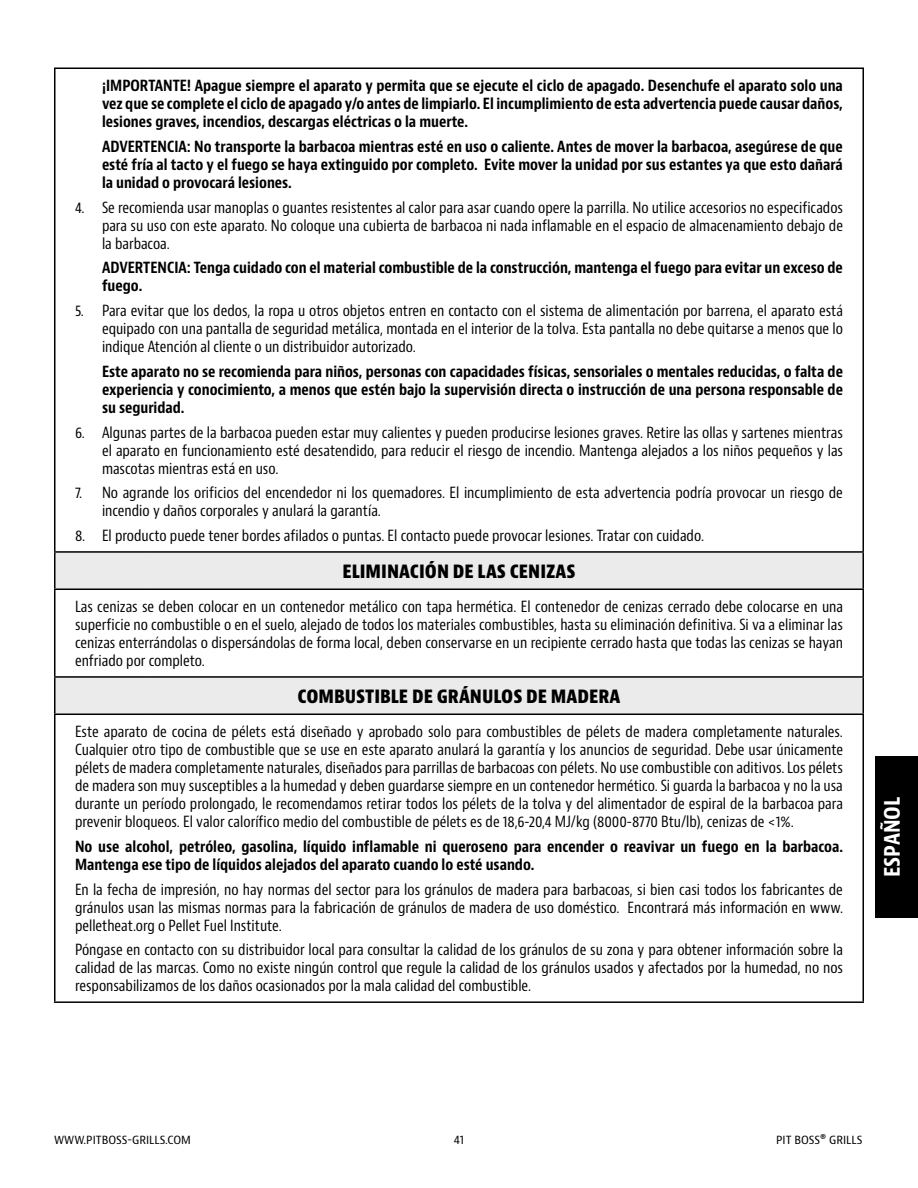
<style>
.page{position:relative;width:918px;height:1188px;background:#fff}
.page>*{position:absolute;margin:0;border:0;box-sizing:border-box;transform-origin:0 0}
.t1{font:700 condensed 22.65px "Bernina Sans";color:#fff}
.t2{font:700 condensed 19.5px "Bernino Sans";color:#000}
.t3{font:condensed 15px/18px "Bernino Sans";color:#000;text-align:justify}
.t4{font:700 condensed 15px/18px "Bernino Sans";color:#000;text-align:justify}
.t5{font:condensed 12px "Bernino Sans";color:#000}
</style>
<div class="page">
<div style="left:875px;top:756px;width:43px;height:162px;background:#000"></div>
<svg style="left:56px;top:553px;width:806px;height:161px"></svg>
<hr style="left:54px;top:68px;width:95px;height:1px;background:#000">
<hr style="left:54px;top:69px;width:2px;height:482px;background:#000">
<hr style="left:149px;top:68px;width:715px;height:1px;background:#000">
<hr style="left:862px;top:69px;width:2px;height:482px;background:#000">
<hr style="left:54px;top:590px;width:2px;height:86px;background:#000">
<hr style="left:862px;top:590px;width:2px;height:86px;background:#000">
<hr style="left:54px;top:715px;width:2px;height:286px;background:#000">
<hr style="left:862px;top:715px;width:2px;height:286px;background:#000">
<hr style="left:54px;top:551px;width:95px;height:2px;background:#000">
<hr style="left:54px;top:553px;width:2px;height:36px;background:#000">
<hr style="left:149px;top:551px;width:715px;height:2px;background:#000">
<hr style="left:862px;top:553px;width:2px;height:36px;background:#000">
<hr style="left:54px;top:589px;width:95px;height:1px;background:#000">
<hr style="left:149px;top:589px;width:715px;height:1px;background:#000">
<hr style="left:54px;top:676px;width:95px;height:2px;background:#000">
<hr style="left:54px;top:678px;width:2px;height:36px;background:#000">
<hr style="left:149px;top:676px;width:715px;height:2px;background:#000">
<hr style="left:862px;top:678px;width:2px;height:36px;background:#000">
<hr style="left:54px;top:714px;width:95px;height:1px;background:#000">
<hr style="left:149px;top:714px;width:715px;height:1px;background:#000">
<hr style="left:54px;top:1001px;width:95px;height:2px;background:#000">
<hr style="left:149px;top:1001px;width:715px;height:2px;background:#000">
<p class="t4" style="left:102px;top:77px;width:742px">¡IMPORTANTE! Apague siempre el aparato y permita que se ejecute el ciclo de apagado. Desenchufe el aparato solo una vez que se complete el ciclo de apagado y/o antes de limpiarlo. El incumplimiento de esta advertencia puede causar daños, lesiones graves, incendios, descargas eléctricas o la muerte.</p>
<p class="t4" style="left:102px;top:138px;width:742px">ADVERTENCIA: No transporte la barbacoa mientras esté en uso o caliente. Antes de mover la barbacoa, asegúrese de que esté fría al tacto y el fuego se haya extinguido por completo. Evite mover la unidad por sus estantes ya que esto dañará la unidad o provocará lesiones.</p>
<p class="t3" style="left:102px;top:199px;width:743px;text-indent:-27px">4. Se recomienda usar manoplas o guantes resistentes al calor para asar cuando opere la parrilla. No utilice accesorios no especificados para su uso con este aparato. No coloque una cubierta de barbacoa ni nada inflamable en el espacio de almacenamiento debajo de la barbacoa.</p>
<p class="t4" style="left:102px;top:259px;width:742px">ADVERTENCIA: Tenga cuidado con el material combustible de la construcción, mantenga el fuego para evitar un exceso de fuego.</p>
<p class="t3" style="left:102px;top:302px;width:743px;text-indent:-27px">5. Para evitar que los dedos, la ropa u otros objetos entren en contacto con el sistema de alimentación por barrena, el aparato está equipado con una pantalla de seguridad metálica, montada en el interior de la tolva. Esta pantalla no debe quitarse a menos que lo indique Atención al cliente o un distribuidor autorizado.</p>
<p class="t4" style="left:102px;top:363px;width:743px">Este aparato no se recomienda para niños, personas con capacidades físicas, sensoriales o mentales reducidas, o falta de experiencia y conocimiento, a menos que estén bajo la supervisión directa o instrucción de una persona responsable de su seguridad.</p>
<p class="t3" style="left:102px;top:424px;width:743px;text-indent:-27px">6. Algunas partes de la barbacoa pueden estar muy calientes y pueden producirse lesiones graves. Retire las ollas y sartenes mientras el aparato en funcionamiento esté desatendido, para reducir el riesgo de incendio. Mantenga alejados a los niños pequeños y las mascotas mientras está en uso.</p>
<p class="t3" style="left:102px;top:484px;width:742px;text-indent:-27px">7. No agrande los orificios del encendedor ni los quemadores. El incumplimiento de esta advertencia podría provocar un riesgo de incendio y daños corporales y anulará la garantía.</p>
<p class="t3" style="left:75px;top:527px;width:631px">8. El producto puede tener bordes afilados o puntas. El contacto puede provocar lesiones. Tratar con cuidado.</p>
<h2 class="t2" style="left:342px;top:559px;width:235px">ELIMINACIÓN DE LAS CENIZAS</h2>
<p class="t3" style="left:75px;top:598px;width:770px">Las cenizas se deben colocar en un contenedor metálico con tapa hermética. El contenedor de cenizas cerrado debe colocarse en una superficie no combustible o en el suelo, alejado de todos los materiales combustibles, hasta su eliminación definitiva. Si va a eliminar las cenizas enterrándolas o dispersándolas de forma local, deben conservarse en un recipiente cerrado hasta que todas las cenizas se hayan enfriado por completo.</p>
<h2 class="t2" style="left:297px;top:684px;width:325px">COMBUSTIBLE DE GRÁNULOS DE MADERA</h2>
<p class="t3" style="left:75px;top:723px;width:770px">Este aparato de cocina de pélets está diseñado y aprobado solo para combustibles de pélets de madera completamente naturales.<br>Cualquier otro tipo de combustible que se use en este aparato anulará la garantía y los anuncios de seguridad. Debe usar únicamente pélets de madera completamente naturales, diseñados para parrillas de barbacoas con pélets. No use combustible con aditivos. Los pélets de madera son muy susceptibles a la humedad y deben guardarse siempre en un contenedor hermético. Si guarda la barbacoa y no la usa durante un período prolongado, le recomendamos retirar todos los pélets de la tolva y del alimentador de espiral de la barbacoa para prevenir bloqueos. El valor calorífico medio del combustible de pélets es de 18,6-20,4 MJ/kg (8000-8770 Btu/lb), cenizas de &lt;1%.</p>
<p class="t4" style="left:75px;top:838px;width:770px">No use alcohol, petróleo, gasolina, líquido inflamable ni queroseno para encender o reavivar un fuego en la barbacoa.<br>Mantenga ese tipo de líquidos alejados del aparato cuando lo esté usando.</p>
<p class="t3" style="left:75px;top:881px;width:770px">En la fecha de impresión, no hay normas del sector para los gránulos de madera para barbacoas, si bien casi todos los fabricantes de gránulos usan las mismas normas para la fabricación de gránulos de madera de uso doméstico. Encontrará más información en www. pelletheat.org o Pellet Fuel Institute.</p>
<p class="t3" style="left:75px;top:941px;width:770px">Póngase en contacto con su distribuidor local para consultar la calidad de los gránulos de su zona y para obtener información sobre la calidad de las marcas. Como no existe ningún control que regule la calidad de los gránulos usados y afectados por la humedad, no nos responsabilizamos de los daños ocasionados por la mala calidad del combustible.</p>
<h1 class="t1" style="left:878px;top:877px;width:82px;rotate:-90deg">ESPAÑOL</h1>
<p class="t5" style="left:54px;top:1132px;width:139px">WWW.PITBOSS-GRILLS.COM</p>
<p class="t5" style="left:454px;top:1132px;width:12px">41</p>
<p class="t5" style="left:776px;top:1132px;width:88px">PIT BOSS® GRILLS</p>
</div>
